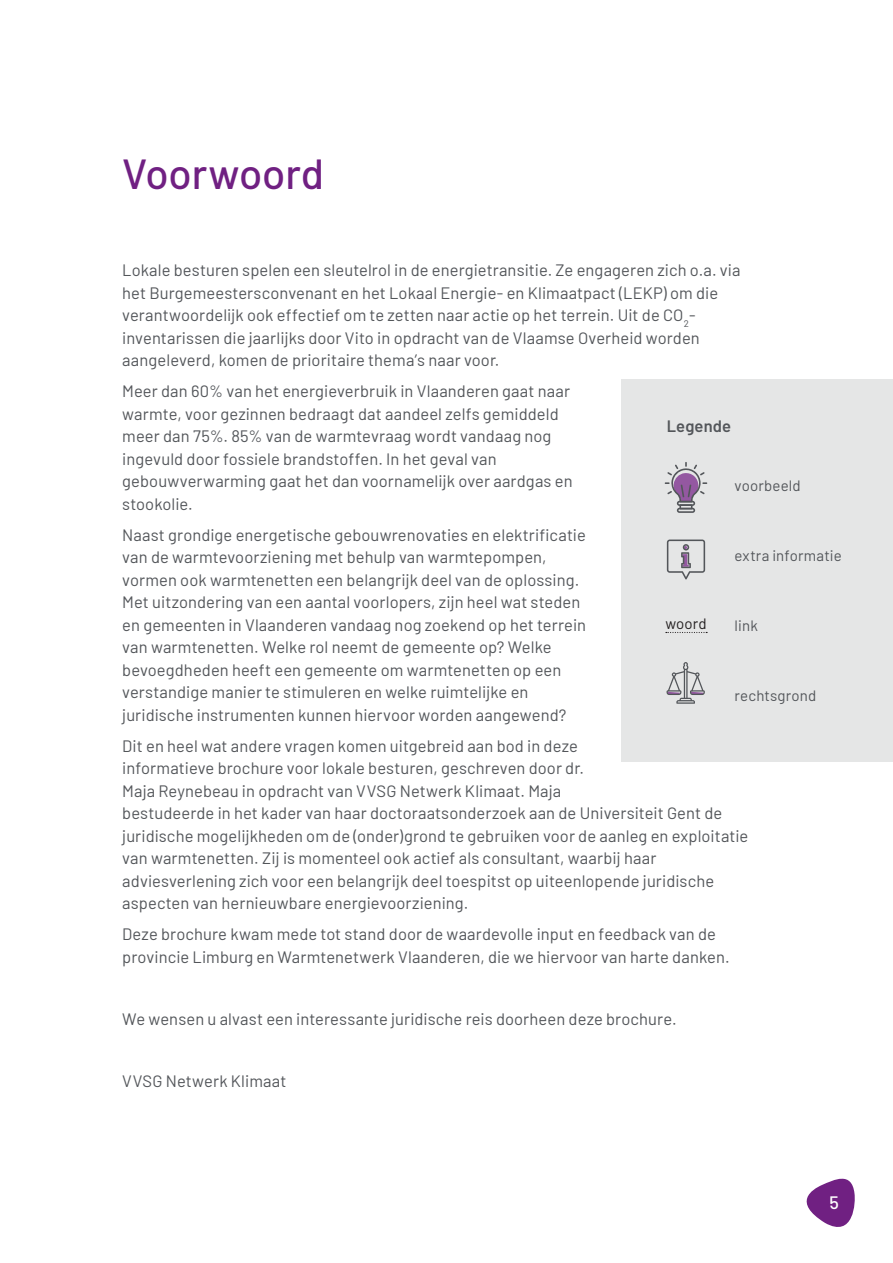
<style>
.page{position:relative;width:893px;height:1263px;background:#fff}
.page>*{position:absolute;margin:0;border:0;box-sizing:border-box;transform-origin:0 0}
.Hoofdstuk_TITEL{font:500 42px "Barlow";letter-spacing:-.005em;color:#702082}
.t1{font:500 18px "Barlow";color:#fff}
.b_met_wit_na{font:16.5px/22.5px "Barlow";letter-spacing:.005em;color:#53565a}
.b_met_wit_na-2{font:600 16.5px "Barlow";letter-spacing:.01em;color:#53565a}
.Kaderbody_9-12{font:15px "Barlow";letter-spacing:.01em;color:#53565a}
.Kaderbody_9-12-2{font:15px "Barlow";letter-spacing:.01em;color:#231f20}
</style>
<div class="page">
<div style="left:622px;top:379px;width:271px;height:383px;background:#e5e6e6"></div>
<svg style="left:667px;top:539px;width:38px;height:40px"></svg>
<svg style="left:665px;top:462px;width:42px;height:51px"></svg>
<svg style="left:666px;top:632px;width:41px;height:1px"></svg>
<svg style="left:666px;top:662px;width:39px;height:42px"></svg>
<svg style="left:806px;top:1178px;width:49px;height:49px"></svg>
<p class="Hoofdstuk_TITEL" style="left:122px;top:143px;width:203px">Voorwoord</p>
<p class="b_met_wit_na" style="left:122px;top:258px;width:620px">Lokale besturen spelen een sleutelrol in de energietransitie. Ze engageren zich o.a. via het Burgemeestersconvenant en het Lokaal Energie- en Klimaatpact (LEKP) om die verantwoordelijk ook effectief om te zetten naar actie op het terrein. Uit de CO<sub>2</sub>- inventarissen die jaarlijks door Vito in opdracht van de Vlaamse Overheid worden aangeleverd, komen de prioritaire thema’s naar voor.</p>
<p class="b_met_wit_na" style="left:122px;top:379px;width:452px">Meer dan 60% van het energieverbruik in Vlaanderen gaat naar warmte, voor gezinnen bedraagt dat aandeel zelfs gemiddeld meer dan 75%. 85% van de warmtevraag wordt vandaag nog ingevuld door fossiele brandstoffen. In het geval van gebouwverwarming gaat het dan voornamelijk over aardgas en stookolie.</p>
<p class="b_met_wit_na" style="left:122px;top:522px;width:465px">Naast grondige energetische gebouwrenovaties en elektrificatie van de warmtevoorziening met behulp van warmtepompen, vormen ook warmtenetten een belangrijk deel van de oplossing.<br>Met uitzondering van een aantal voorlopers, zijn heel wat steden en gemeenten in Vlaanderen vandaag nog zoekend op het terrein van warmtenetten. Welke rol neemt de gemeente op? Welke bevoegdheden heeft een gemeente om warmtenetten op een verstandige manier te stimuleren en welke ruimtelijke en juridische instrumenten kunnen hiervoor worden aangewend?</p>
<p class="b_met_wit_na" style="left:122px;top:733px;width:628px">Dit en heel wat andere vragen komen uitgebreid aan bod in deze<br>informatieve brochure voor lokale besturen, geschreven door dr.<br>Maja Reynebeau in opdracht van VVSG Netwerk Klimaat. Maja<br>bestudeerde in het kader van haar doctoraatsonderzoek aan de Universiteit Gent de juridische mogelijkheden om de (onder)grond te gebruiken voor de aanleg en exploitatie van warmtenetten. Zij is momenteel ook actief als consultant, waarbij haar adviesverlening zich voor een belangrijk deel toespitst op uiteenlopende juridische aspecten van hernieuwbare energievoorziening.</p>
<p class="b_met_wit_na" style="left:122px;top:922px;width:609px">Deze brochure kwam mede tot stand door de waardevolle input en feedback van de provincie Limburg en Warmtenetwerk Vlaanderen, die we hiervoor van harte danken.</p>
<p class="b_met_wit_na-2" style="left:667px;top:414px;width:66px">Legende</p>
<p class="Kaderbody_9-12" style="left:735px;top:475px;width:68px">voorbeeld</p>
<p class="Kaderbody_9-12" style="left:735px;top:545px;width:109px">extra informatie</p>
<p class="Kaderbody_9-12-2" style="left:665px;top:613px;width:43px">woord</p>
<p class="Kaderbody_9-12" style="left:735px;top:615px;width:25px">link</p>
<p class="Kaderbody_9-12" style="left:735px;top:684px;width:83px">rechtsgrond</p>
<p class="b_met_wit_na" style="left:122px;top:1006px;width:556px">We wensen u alvast een interessante juridische reis doorheen deze brochure.</p>
<p class="b_met_wit_na" style="left:122px;top:1068px;width:166px">VVSG Netwerk Klimaat</p>
<p class="t1" style="left:829px;top:1189px;width:11px">5</p>
</div>
